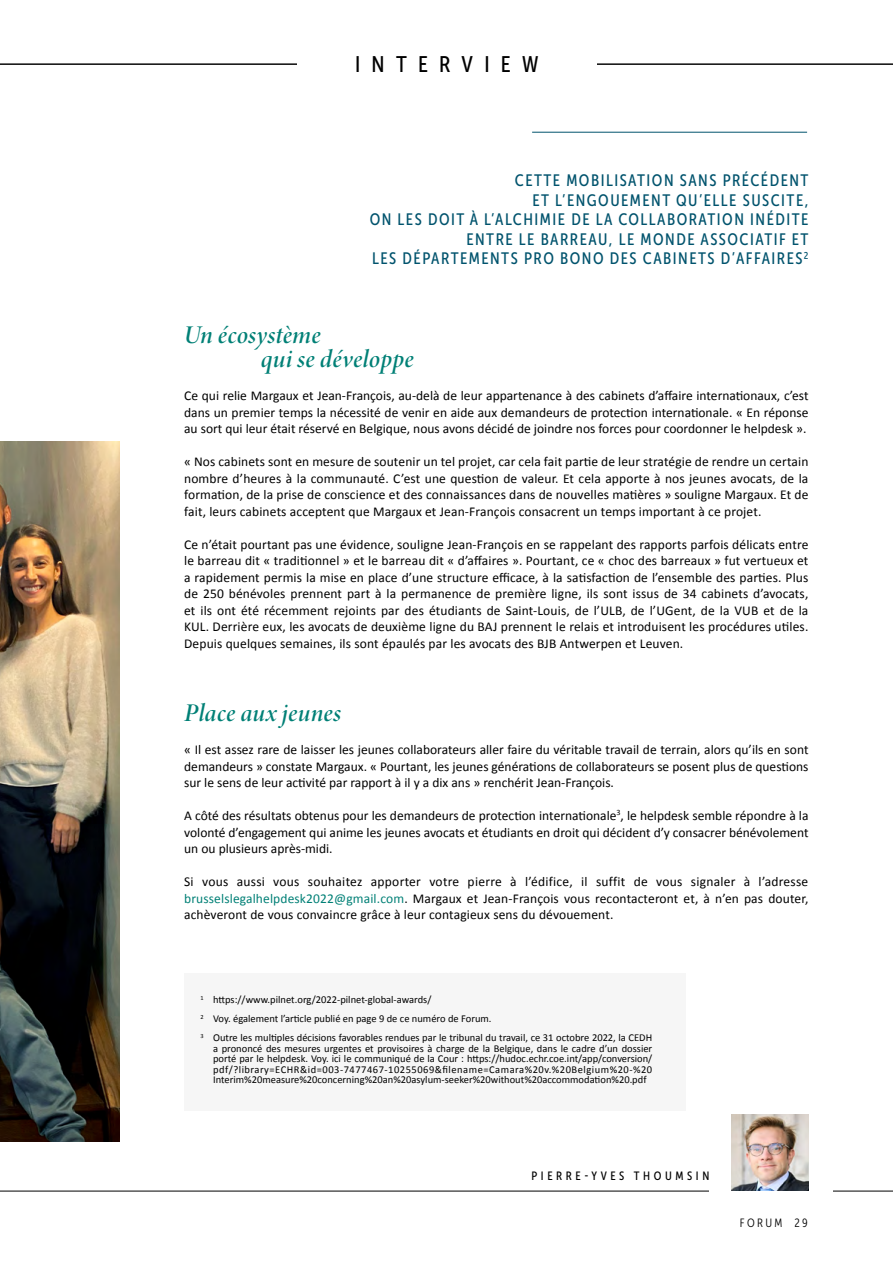
<style>
.page{position:relative;width:893px;height:1263px;background:#fff}
.page>*{position:absolute;margin:0;border:0;box-sizing:border-box;transform-origin:0 0}
.t1{font:italic 600 25.5px "Minion 3 Display";letter-spacing:.015em;color:#008076}
.t2{font:22.5px "Museo Sans Cond 500";letter-spacing:.5em;color:#000}
.t3{font:16.5px "Museo Sans Cond 500";letter-spacing:.09em;color:#00536d}
.t4{font:13.5px/16.5px "Calibri";color:#000;text-align:justify}
.t5{font:12px "Museo Sans Cond 500";letter-spacing:.3em;color:#000}
.t6{font:12px "Museo Sans Cond 300";letter-spacing:.2em;color:#000}
.t7{font:10.5px/10.5px "Calibri";color:#000;text-align:justify}
.s1{color:#008076}
</style>
<div class="page">
<hr style="left:0;top:64px;width:893px;height:1px;background:#000">
<div style="left:297px;top:55px;width:299px;height:22px;background:#fff"></div>
<hr style="left:0;top:1191px;width:893px;height:1px;background:#000">
<div style="left:709px;top:1123px;width:124px;height:72px;background:#fff"></div>
<img style="left:732px;top:1114px;width:76px;height:77px">
<img style="left:0;top:441px;width:119px;height:701px">
<div style="left:184px;top:974px;width:501px;height:137px;background:#f6f6f6"></div>
<hr style="left:532px;top:132px;width:275px;height:1px;background:#00536d">
<p class="t2" style="left:339px;top:52px;width:216px">FORMATIONS</p>
<p class="t2" style="left:355px;top:52px;width:185px">INTERVIEW</p>
<p class="t3" style="left:515px;top:172px;width:295px">CETTE MOBILISATION SANS PRÉCÉDENT</p>
<p class="t3" style="left:533px;top:191px;width:277px">ET L’ENGOUEMENT QU’ELLE SUSCITE,</p>
<p class="t3" style="left:370px;top:211px;width:440px">ON LES DOIT À L’ALCHIMIE DE LA COLLABORATION INÉDITE</p>
<p class="t3" style="left:466px;top:230px;width:344px">ENTRE LE BARREAU, LE MONDE ASSOCIATIF ET</p>
<p class="t3" style="left:372px;top:250px;width:438px">LES DÉPARTEMENTS PRO BONO DES CABINETS D’AFFAIRES<sup>2</sup></p>
<p class="t1" style="left:184px;top:318px;width:138px">Un écosystème</p>
<p class="t1" style="left:261px;top:342px;width:154px">qui se développe</p>
<p class="t4" style="left:184px;top:387px;width:626px">Ce qui relie Margaux et Jean-François, au-delà de leur appartenance à des cabinets d’affaire internationaux, c’est dans un premier temps la nécessité de venir en aide aux demandeurs de protection internationale. « En réponse au sort qui leur était réservé en Belgique, nous avons décidé de joindre nos forces pour coordonner le helpdesk ».</p>
<p class="t4" style="left:184px;top:453px;width:626px">« Nos cabinets sont en mesure de soutenir un tel projet, car cela fait partie de leur stratégie de rendre un certain nombre d’heures à la communauté. C’est une question de valeur. Et cela apporte à nos jeunes avocats, de la formation, de la prise de conscience et des connaissances dans de nouvelles matières » souligne Margaux. Et de fait, leurs cabinets acceptent que Margaux et Jean-François consacrent un temps important à ce projet.</p>
<p class="t4" style="left:184px;top:535px;width:626px">Ce n’était pourtant pas une évidence, souligne Jean-François en se rappelant des rapports parfois délicats entre le barreau dit « traditionnel » et le barreau dit « d’affaires ». Pourtant, ce « choc des barreaux » fut vertueux et a rapidement permis la mise en place d’une structure efficace, à la satisfaction de l’ensemble des parties. Plus de 250 bénévoles prennent part à la permanence de première ligne, ils sont issus de 34 cabinets d’avocats, et ils ont été récemment rejoints par des étudiants de Saint-Louis, de l’ULB, de l’UGent, de la VUB et de la KUL. Derrière eux, les avocats de deuxième ligne du BAJ prennent le relais et introduisent les procédures utiles.<br>Depuis quelques semaines, ils sont épaulés par les avocats des BJB Antwerpen et Leuven.</p>
<p class="t1" style="left:184px;top:696px;width:158px">Place aux jeunes</p>
<p class="t4" style="left:184px;top:741px;width:626px">« Il est assez rare de laisser les jeunes collaborateurs aller faire du véritable travail de terrain, alors qu’ils en sont demandeurs » constate Margaux. « Pourtant, les jeunes générations de collaborateurs se posent plus de questions sur le sens de leur activité par rapport à il y a dix ans » renchérit Jean-François.</p>
<p class="t4" style="left:184px;top:807px;width:626px">A côté des résultats obtenus pour les demandeurs de protection internationale<sup>3</sup>, le helpdesk semble répondre à la volonté d’engagement qui anime les jeunes avocats et étudiants en droit qui décident d’y consacrer bénévolement un ou plusieurs après-midi.</p>
<p class="t4" style="left:184px;top:873px;width:626px">Si vous aussi vous souhaitez apporter votre pierre à l’édifice, il suffit de vous signaler à l’adresse <span class="s1">brusselslegalhelpdesk2022@gmail.com</span>. Margaux et Jean-François vous recontacteront et, à n’en pas douter, achèveront de vous convaincre grâce à leur contagieux sens du dévouement.</p>
<p class="t7" style="left:200px;top:994px;width:233px"><sup>1</sup> https://www.pilnet.org/2022-pilnet-global-awards/</p>
<p class="t7" style="left:200px;top:1013px;width:293px"><sup>2</sup> Voy. également l’article publié en page 9 de ce numéro de Forum.</p>
<p class="t7" style="left:213px;top:1032px;width:441px;text-indent:-13px"><sup>3</sup> Outre les multiples décisions favorables rendues par le tribunal du travail, ce 31 octobre 2022, la CEDH a prononcé des mesures urgentes et provisoires à charge de la Belgique, dans le cadre d’un dossier porté par le helpdesk. Voy. ici le communiqué de la Cour : https://hudoc.echr.coe.int/app/conversion/ pdf/?library=ECHR&amp;id=003-7477467-10255069&amp;filename=Camara%20v.%20Belgium%20-%20<br>Interim%20measure%20concerning%20an%20asylum-seeker%20without%20accommodation%20.pdf</p>
<p class="t5" style="left:531px;top:1170px;width:179px">PIERRE-YVES THOUMSIN</p>
<p class="t6" style="left:740px;top:1217px;width:70px">FORUM 29</p>
</div>
